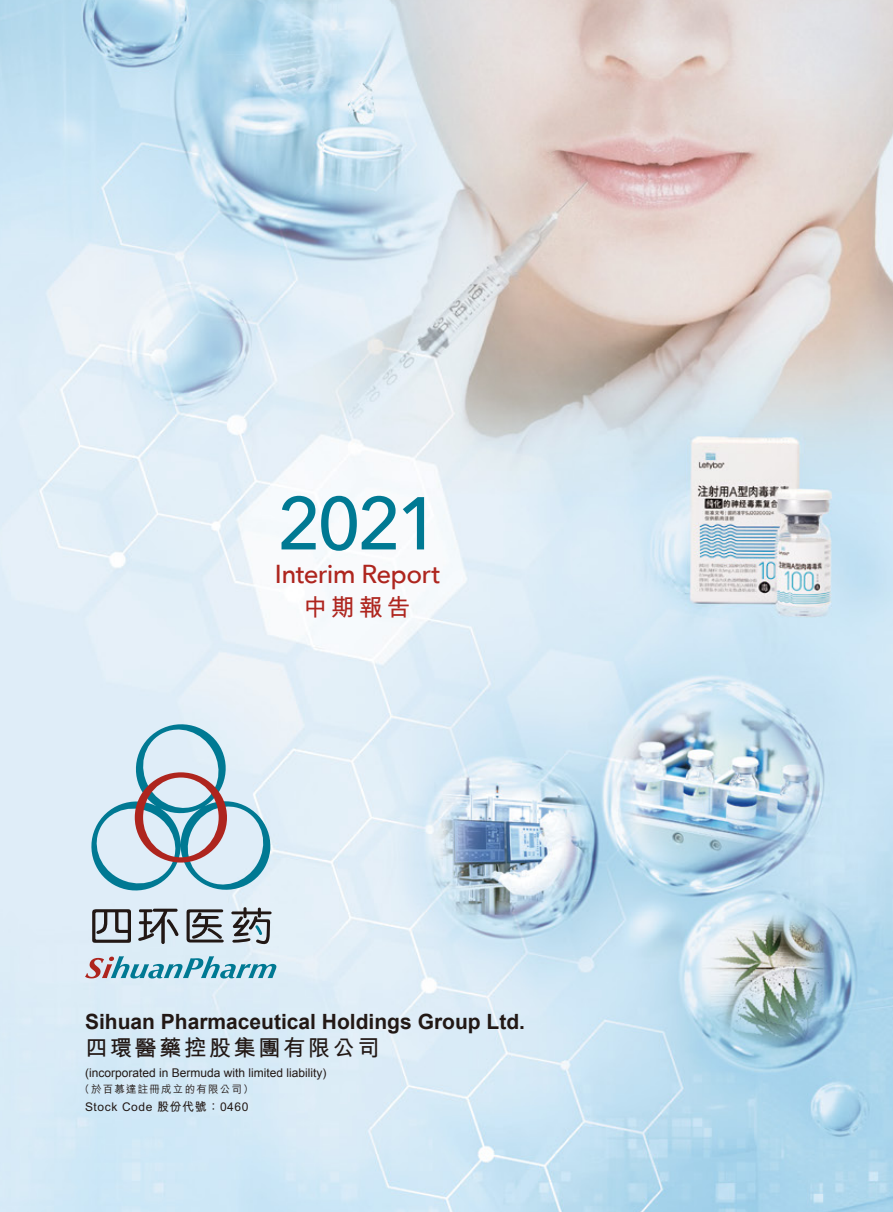
<style>
.page{position:relative;width:893px;height:1212px;background:#fff}
.page>*{position:absolute;margin:0;border:0;box-sizing:border-box;transform-origin:0 0}
.t1{font:500 73.95px "Avenir Next";color:#007993}
.t2{font:500 25.95px "Avenir Next";letter-spacing:-.025em;color:#ae251e}
.t3{font:700 24px "M Hei HK";color:#ae251e}
.t4{font:700 22.5px "M Hei HK";letter-spacing:.1em;color:#221815}
.t5{font:700 21px "Arial";color:#221815}
.t6{font:12px "Arial";color:#221815}
.t7{font:700 12px "M Hei HK";letter-spacing:.05em;color:#221815}
.t8{font:500 10.5px "M Hei HK";letter-spacing:.115em;color:#221815}
</style>
<div class="page">
<img style="left:1px;top:0;width:892px;height:1212px">
<svg style="left:85px;top:718px;width:192px;height:260px;background:#cfe4ef"></svg>
<svg style="left:85px;top:772px;width:187px;height:206px;background:#b4c6d1"></svg>
<hr style="left:0;top:0;width:1px;height:1212px;background:#b4d3ea">
<h1 class="t1" style="left:277px;top:461px;width:164px">2021</h1>
<h2 class="t2" style="left:275px;top:552px;width:167px">Interim Report</h2>
<h3 class="t3" style="left:304px;top:589px;width:108px">中期報告</h3>
<h3 class="t5" style="left:85px;top:1008px;width:441px">Sihuan Pharmaceutical Holdings Group Ltd.</h3>
<h3 class="t4" style="left:85px;top:1031px;width:296px">四環醫藥控股集團有限公司</h3>
<p class="t6" style="left:85px;top:1065px;width:243px">(incorporated in Bermuda with limited liability)</p>
<p class="t8" style="left:79px;top:1081px;width:176px">（於百慕達註冊成立的有限公司）</p>
<p class="t7" style="left:85px;top:1098px;width:165px">Stock Code 股份代號：0460</p>
</div>
